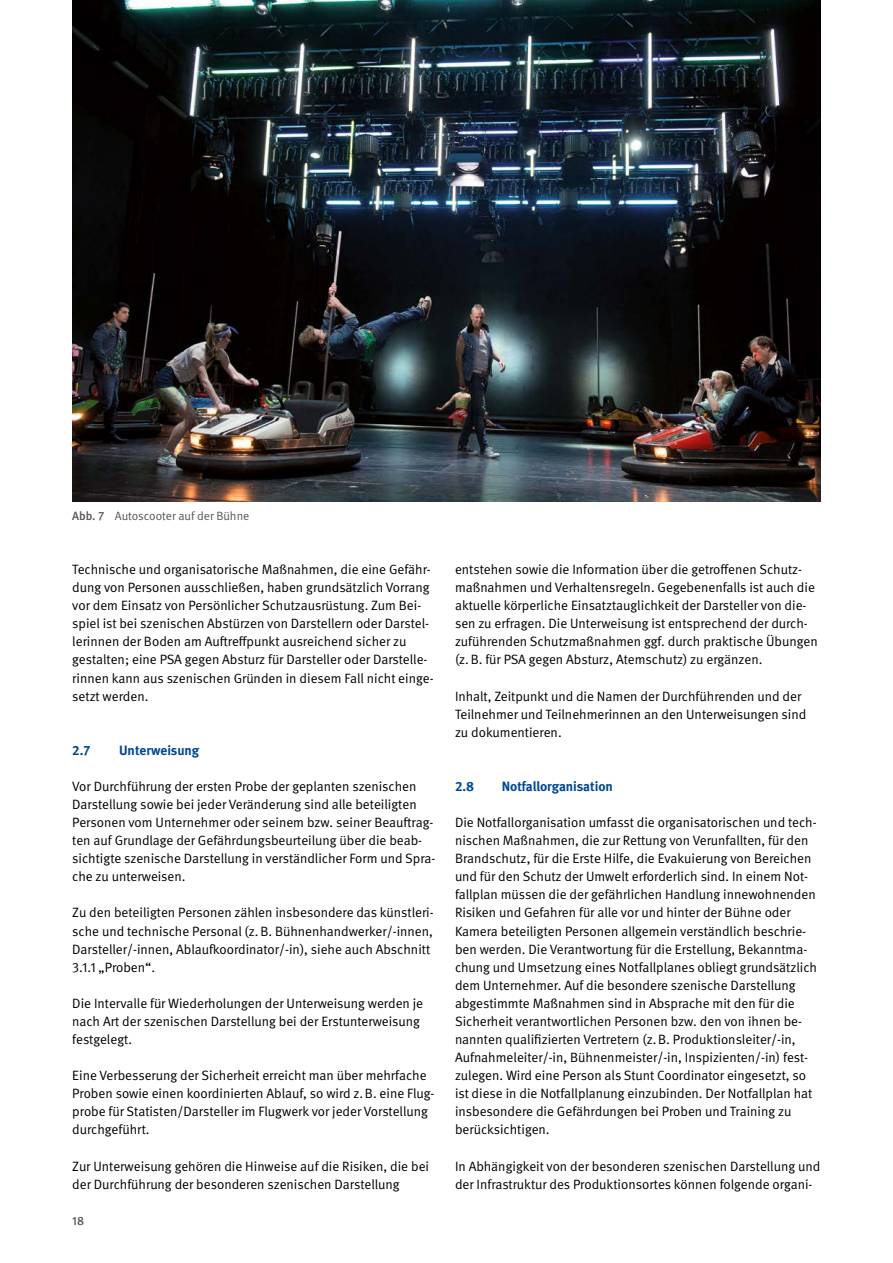
<style>
.page{position:relative;width:893px;height:1263px;background:#fff}
.page>*{position:absolute;margin:0;border:0;box-sizing:border-box;transform-origin:0 0}
.Fließtext_FT{font:13.5px/18px "DGUV Meta";color:#000}
.Überschriften_H2{font:700 13.5px "DGUV Meta";color:#004993}
.t1{font:12px "DGUV Meta";color:#565656}
.t2{font:500 12px "DGUV Meta";color:#565656}
.s1{font-weight:500}
</style>
<div class="page">
<img style="left:72px;top:0;width:749px;height:502px">
<p class="t1" style="left:72px;top:509px;width:179px"><span class="s1">Abb. 7</span> Autoscooter auf der Bühne</p>
<p class="Fließtext_FT" style="left:72px;top:561px;width:363px">Technische und organisatorische Maßnahmen, die eine Gefähr&shy;dung von Personen ausschließen, haben grundsätzlich Vorrang vor dem Einsatz von Persönlicher Schutzausrüstung. Zum Bei&shy;spiel ist bei szenischen Abstürzen von Darstellern oder Darstel&shy;lerinnen der Boden am Auftreffpunkt ausreichend sicher zu gestalten; eine PSA gegen Absturz für Darsteller oder Darstelle&shy;rinnen kann aus szenischen Gründen in diesem Fall nicht einge&shy;setzt werden.</p>
<h2 class="Überschriften_H2" style="left:72px;top:742px;width:20px">2.7</h2>
<h2 class="Überschriften_H2" style="left:119px;top:742px;width:82px">Unterweisung</h2>
<p class="Fließtext_FT" style="left:72px;top:778px;width:365px">Vor Durchführung der ersten Probe der geplanten szenischen Darstellung sowie bei jeder Veränderung sind alle beteiligten Personen vom Unternehmer oder seinem bzw. seiner Beauftrag&shy;ten auf Grundlage der Gefährdungsbeurteilung über die beab&shy;sichtigte szenische Darstellung in verständlicher Form und Spra&shy;che zu unterweisen.</p>
<p class="Fließtext_FT" style="left:72px;top:904px;width:363px">Zu den beteiligten Personen zählen insbesondere das künstleri&shy;sche und technische Personal (z.B. Bühnenhandwerker/-innen, Darsteller/-innen, Ablaufkoordinator/-in), siehe auch Abschnitt 3.1.1 „Proben“.</p>
<p class="Fließtext_FT" style="left:72px;top:994px;width:352px">Die Intervalle für Wiederholungen der Unterweisung werden je nach Art der szenischen Darstellung bei der Erstunterweisung festgelegt.</p>
<p class="Fließtext_FT" style="left:72px;top:1067px;width:364px">Eine Verbesserung der Sicherheit erreicht man über mehrfache Proben sowie einen koordinierten Ablauf, so wird z.B. eine Flug&shy;probe für Statisten/Darsteller im Flugwerk vor jeder Vorstellung durchgeführt.</p>
<p class="Fließtext_FT" style="left:72px;top:1157px;width:358px">Zur Unterweisung gehören die Hinweise auf die Risiken, die bei der Durchführung der besonderen szenischen Darstellung</p>
<p class="t2" style="left:72px;top:1213px;width:13px">18</p>
<p class="Fließtext_FT" style="left:455px;top:561px;width:364px">entstehen sowie die Information über die getroffenen Schutz&shy;maßnahmen und Verhaltensregeln. Gegebenenfalls ist auch die aktuelle körperliche Einsatztauglichkeit der Darsteller von die&shy;sen zu erfragen. Die Unterweisung ist entsprechend der durch&shy;zuführenden Schutzmaßnahmen ggf. durch praktische Übungen (z.B. für PSA gegen Absturz, Atemschutz) zu ergänzen.</p>
<p class="Fließtext_FT" style="left:455px;top:687px;width:353px">Inhalt, Zeitpunkt und die Namen der Durchführenden und der<br>Teilnehmer und Teilnehmerinnen an den Unterweisungen sind zu dokumentieren.</p>
<h2 class="Überschriften_H2" style="left:455px;top:778px;width:21px">2.8</h2>
<h2 class="Überschriften_H2" style="left:502px;top:778px;width:113px">Notfallorganisation</h2>
<p class="Fließtext_FT" style="left:455px;top:814px;width:364px">Die Notfallorganisation umfasst die organisatorischen und tech&shy;nischen Maßnahmen, die zur Rettung von Verunfallten, für den Brandschutz, für die Erste Hilfe, die Evakuierung von Bereichen und für den Schutz der Umwelt erforderlich sind. In einem Not&shy;fallplan müssen die der gefährlichen Handlung innewohnenden Risiken und Gefahren für alle vor und hinter der Bühne oder Kamera beteiligten Personen allgemein verständlich beschrie&shy;ben werden. Die Verantwortung für die Erstellung, Bekanntma&shy;chung und Umsetzung eines Notfallplanes obliegt grundsätzlich dem Unternehmer. Auf die besondere szenische Darstellung abgestimmte Maßnahmen sind in Absprache mit den für die Sicherheit verantwortlichen Personen bzw. den von ihnen be&shy;nannten qualifizierten Vertretern (z.B. Produktionsleiter/-in, Aufnahmeleiter/-in, Bühnenmeister/-in, Inspizienten/-in) fest&shy;zulegen. Wird eine Person als Stunt Coordinator eingesetzt, so ist diese in die Notfallplanung einzubinden. Der Notfallplan hat insbesondere die Gefährdungen bei Proben und Training zu berücksichtigen.</p>
<p class="Fließtext_FT" style="left:455px;top:1157px;width:367px">In Abhängigkeit von der besonderen szenischen Darstellung und der Infrastruktur des Produktionsortes können folgende organi-</p>
</div>
